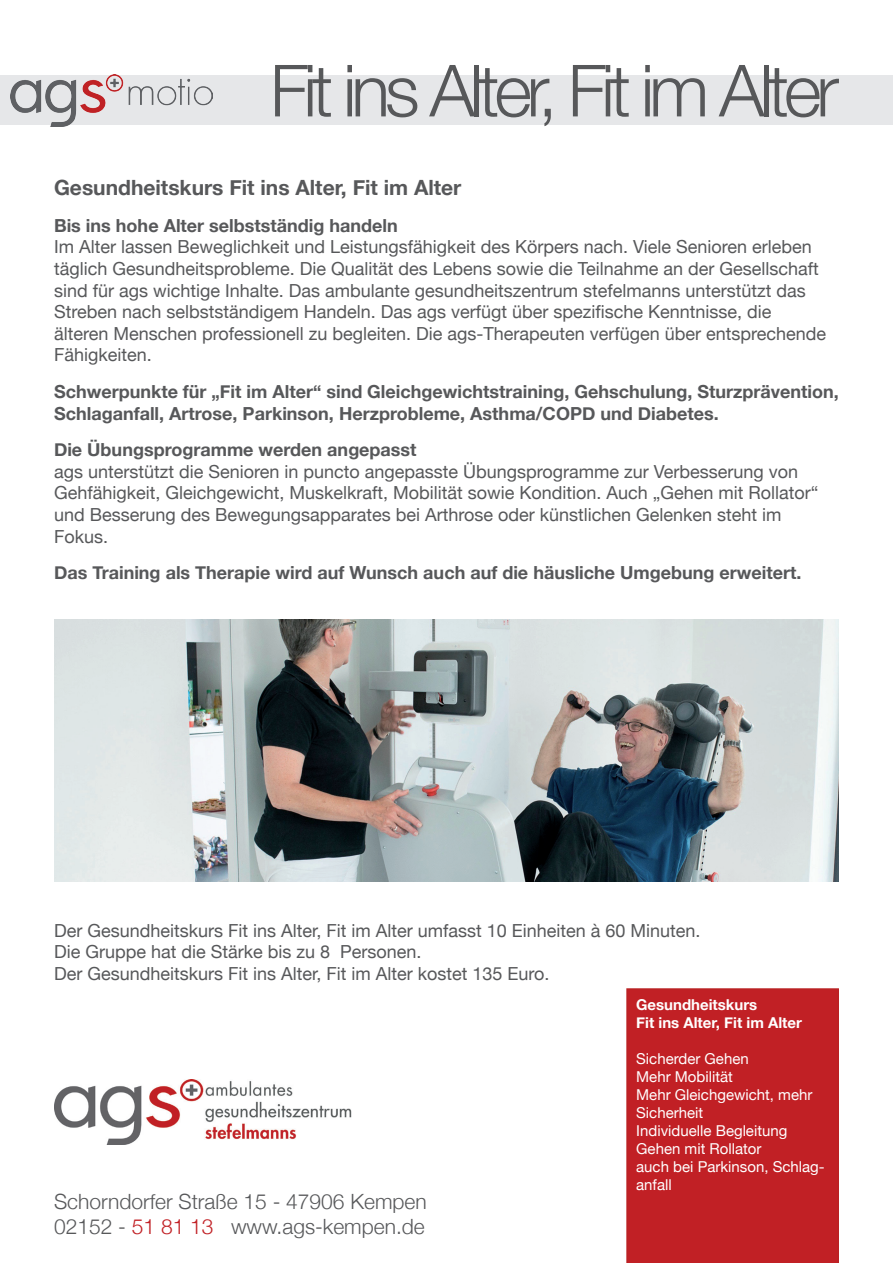
<style>
.page{position:relative;width:893px;height:1263px;background:#fff}
.page>*{position:absolute;margin:0;border:0;box-sizing:border-box;transform-origin:0 0}
.t1{font:300 72px "Helvetica Neue";letter-spacing:-.07em;color:#57585a}
.t2{font:300 21px/25.2px "Helvetica Neue";color:#57585a}
.t3{font:700 21px "Helvetica Neue";color:#57585a}
.t4{font:18px/21.6px "Helvetica Neue";color:#57585a}
.t5{font:700 18px/21.6px "Helvetica Neue";color:#57585a}
.t6{font:15px/18px "Helvetica Neue";color:#fff}
.t7{font:700 15px/18px "Helvetica Neue";color:#fff}
.s1{color:#c12025}
</style>
<div class="page">
<div style="left:0;top:75px;width:893px;height:50px;background:#e6e7e9"></div>
<img style="left:11px;top:74px;width:201px;height:52px">
<img style="left:54px;top:1079px;width:298px;height:66px">
<div style="left:626px;top:988px;width:213px;height:275px;background:#c12025"></div>
<img style="left:54px;top:620px;width:785px;height:262px">
<h1 class="t1" style="left:270px;top:33px;width:571px">Fit ins Alter, Fit im Alter</h1>
<p class="t3" style="left:54px;top:169px;width:409px">Gesundheitskurs Fit ins Alter, Fit im Alter</p>
<p class="t5" style="left:54px;top:214px;width:345px">Bis ins hohe Alter selbstständig handeln</p>
<p class="t4" style="left:54px;top:235px;width:774px">Im Alter lassen Beweglichkeit und Leistungsfähigkeit des Körpers nach. Viele Senioren erleben täglich Gesundheitsprobleme. Die Qualität des Lebens sowie die Teilnahme an der Gesellschaft sind für ags wichtige Inhalte. Das ambulante gesundheitszentrum stefelmanns unterstützt das Streben nach selbstständigem Handeln. Das ags verfügt über spezifische Kenntnisse, die älteren Menschen professionell zu begleiten. Die ags-Therapeuten verfügen über entsprechende Fähigkeiten.</p>
<p class="t5" style="left:54px;top:380px;width:786px">Schwerpunkte für „Fit im Alter“ sind Gleichgewichtstraining, Gehschulung, Sturzprävention,<br>Schlaganfall, Artrose, Parkinson, Herzprobleme, Asthma/COPD und Diabetes.</p>
<p class="t5" style="left:54px;top:438px;width:364px">Die Übungsprogramme werden angepasst</p>
<p class="t4" style="left:54px;top:459px;width:766px">ags unterstützt die Senioren in puncto angepasste Übungsprogramme zur Verbesserung von Gehfähigkeit, Gleichgewicht, Muskelkraft, Mobilität sowie Kondition. Auch „Gehen mit Rollator“ und Besserung des Bewegungsapparates bei Arthrose oder künstlichen Gelenken steht im Fokus.</p>
<p class="t5" style="left:54px;top:561px;width:749px">Das Training als Therapie wird auf Wunsch auch auf die häusliche Umgebung erweitert.</p>
<p class="t4" style="left:54px;top:918px;width:648px">Der Gesundheitskurs Fit ins Alter, Fit im Alter umfasst 10 Einheiten à 60 Minuten.<br>Die Gruppe hat die Stärke bis zu 8 Personen.<br>Der Gesundheitskurs Fit ins Alter, Fit im Alter kostet 135 Euro.</p>
<p class="t7" style="left:636px;top:995px;width:167px">Gesundheitskurs<br>Fit ins Alter, Fit im Alter</p>
<p class="t6" style="left:636px;top:1049px;width:190px">Sicherder Gehen<br>Mehr Mobilität<br>Mehr Gleichgewicht, mehr<br>Sicherheit<br>Individuelle Begleitung<br>Gehen mit Rollator<br>auch bei Parkinson, Schlag&shy;anfall</p>
<p class="t2" style="left:54px;top:1187px;width:374px">Schorndorfer Straße 15 - 47906 Kempen<br>02152 - <span class="s1">51 81 13</span> www.ags-kempen.de</p>
</div>
